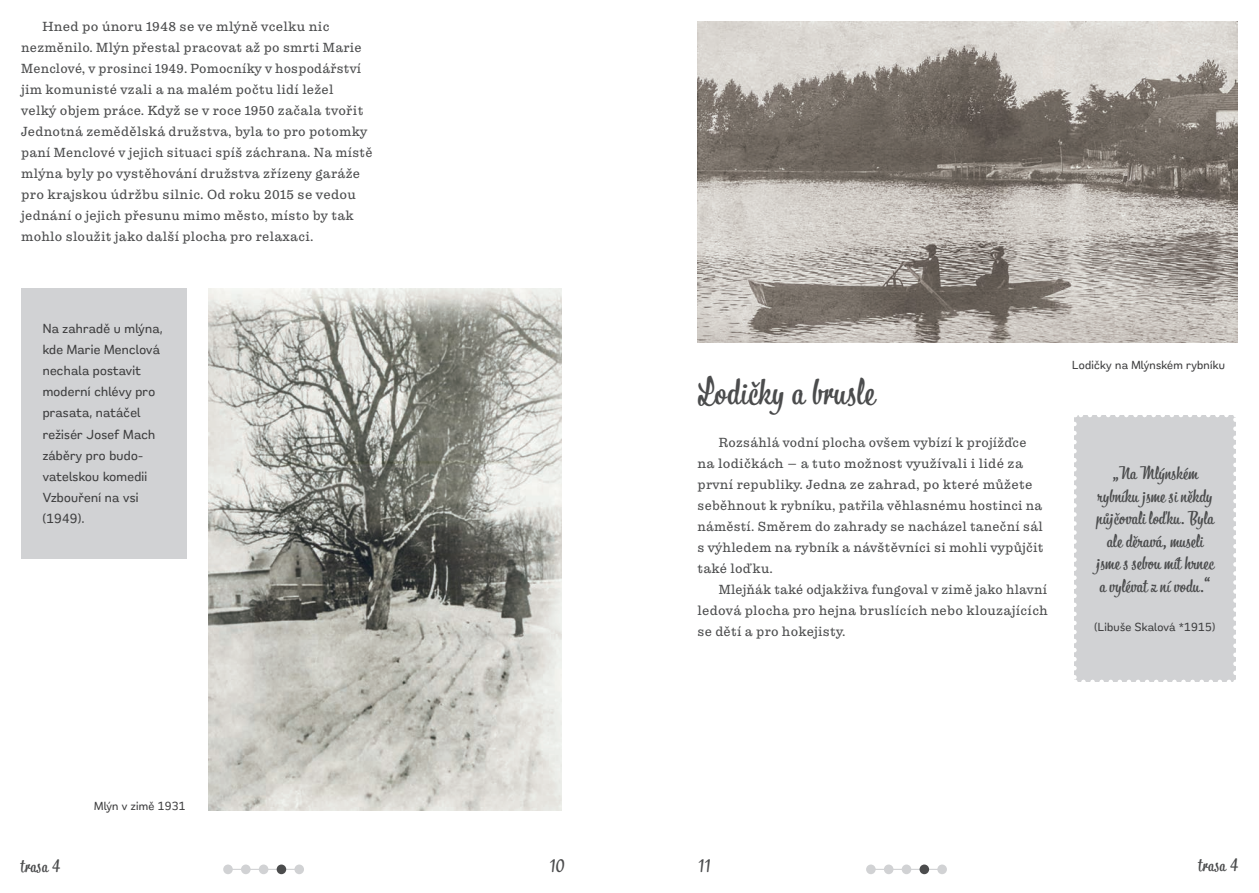
<style>
.page{position:relative;width:1259px;height:893px;background:#fff}
.page>*{position:absolute;margin:0;border:0;box-sizing:border-box;transform-origin:0 0}
.t1{font:36px "Bistro Script";letter-spacing:.02em;color:#4b4c4d}
.t2{font:18px/22.5px "Bistro Script";letter-spacing:.01em;color:#4b4c4d;text-align:center}
.t3{font:300 13.5px/21px "Pulpo";letter-spacing:.02em;color:#4b4c4d}
.t4{font:500 13.5px/21px "Remora Sans W2";letter-spacing:.02em;color:#3e3e3f}
.t5{font:500 12px "Remora Sans W2";letter-spacing:.02em;color:#3e3e3f}
</style>
<div class="page">
<hr style="left:225px;top:869px;width:74px;height:1px;background:#d1d2d4">
<div style="left:223px;top:864px;width:10px;height:10px;background:#d1d2d4;border-radius:50%"></div>
<div style="left:241px;top:864px;width:10px;height:10px;background:#d1d2d4;border-radius:50%"></div>
<div style="left:259px;top:864px;width:9px;height:10px;background:#d1d2d4;border-radius:50%"></div>
<div style="left:294px;top:864px;width:10px;height:10px;background:#d1d2d4;border-radius:50%"></div>
<hr style="left:867px;top:869px;width:77px;height:1px;background:#d1d2d4">
<div style="left:866px;top:864px;width:9px;height:10px;background:#d1d2d4;border-radius:50%"></div>
<div style="left:884px;top:864px;width:9px;height:10px;background:#d1d2d4;border-radius:50%"></div>
<div style="left:901px;top:864px;width:10px;height:10px;background:#d1d2d4;border-radius:50%"></div>
<div style="left:937px;top:864px;width:10px;height:10px;background:#d1d2d4;border-radius:50%"></div>
<div style="left:277px;top:864px;width:9px;height:10px;background:#4b4c4d;border-radius:50%"></div>
<div style="left:919px;top:864px;width:10px;height:10px;background:#4b4c4d;border-radius:50%"></div>
<img style="left:697px;top:21px;width:540px;height:321px">
<div style="left:1074px;top:415px;width:161px;height:267px;background:#d1d2d4"></div>
<svg style="left:1074px;top:424px;width:2px;height:258px"></svg>
<svg style="left:1083px;top:680px;width:152px;height:2px"></svg>
<svg style="left:1233px;top:415px;width:3px;height:258px"></svg>
<svg style="left:1074px;top:415px;width:152px;height:2px"></svg>
<img style="left:208px;top:288px;width:353px;height:522px">
<div style="left:21px;top:288px;width:166px;height:270px;background:#d1d2d4"></div>
<p class="t3" style="left:21px;top:16px;width:353px;text-indent:21px">Hned po únoru 1948 se ve mlýně vcelku nic nezměnilo. Mlýn přestal pracovat až po smrti Marie Menclové, v prosinci 1949. Pomocníky v hospodářství jim komunisté vzali a na malém počtu lidí ležel<br>velký objem práce. Když se v roce 1950 začala tvořit Jednotná zemědělská družstva, byla to pro potomky paní Menclové v jejich situaci spíš záchrana. Na místě mlýna byly po vystěhování družstva zřízeny garáže pro krajskou údržbu silnic. Od roku 2015 se vedou jednání o jejich přesunu mimo město, místo by tak mohlo sloužit jako další plocha pro relaxaci.</p>
<p class="t4" style="left:43px;top:318px;width:121px">Na zahradě u mlýna, kde Marie Menclová nechala postavit moderní chlévy pro prasata, natáčel režisér Josef Mach záběry pro budo&shy;vatelskou komedii<br>Vzbouření na vsi (1949).</p>
<p class="t5" style="left:94px;top:798px;width:93px">Mlýn v zimě 1931</p>
<h1 class="t1" style="left:697px;top:370px;width:178px">Lodičky a brusle</h1>
<p class="t3" style="left:697px;top:431px;width:347px;text-indent:21px">Rozsáhlá vodní plocha ovšem vybízí k projížďce na lodičkách – a tuto možnost využívali i lidé za první republiky. Jedna ze zahrad, po které můžete seběhnout k rybníku, patřila věhlasnému hostinci na náměstí. Směrem do zahrady se nacházel taneční sál s výhledem na rybník a návštěvníci si mohli vypůjčit také loďku.</p>
<p class="t3" style="left:697px;top:578px;width:352px;text-align:justify;text-indent:21px">Mlejňák také odjakživa fungoval v zimě jako hlavní ledová plocha pro hejna bruslících nebo klouzajících se dětí a pro hokejisty.</p>
<p class="t5" style="left:1072px;top:357px;width:154px">Lodičky na Mlýnském rybníku</p>
<h2 class="t2" style="left:1096px;top:463px;width:119px">„Na Mlýnském rybníku jsme si někdy půjčovali loďku. Byla ale děravá, museli jsme s sebou mít hrnec a vylévat z ní vodu.“</h2>
<p class="t5" style="left:1094px;top:619px;width:122px">(Libuše Skalová *1915)</p>
<h2 class="t2" style="left:21px;top:855px;width:41px">trasa 4</h2>
<h2 class="t2" style="left:549px;top:855px;width:17px">10</h2>
<h2 class="t2" style="left:697px;top:855px;width:14px">11</h2>
<h2 class="t2" style="left:1198px;top:854px;width:41px">trasa 4</h2>
</div>
